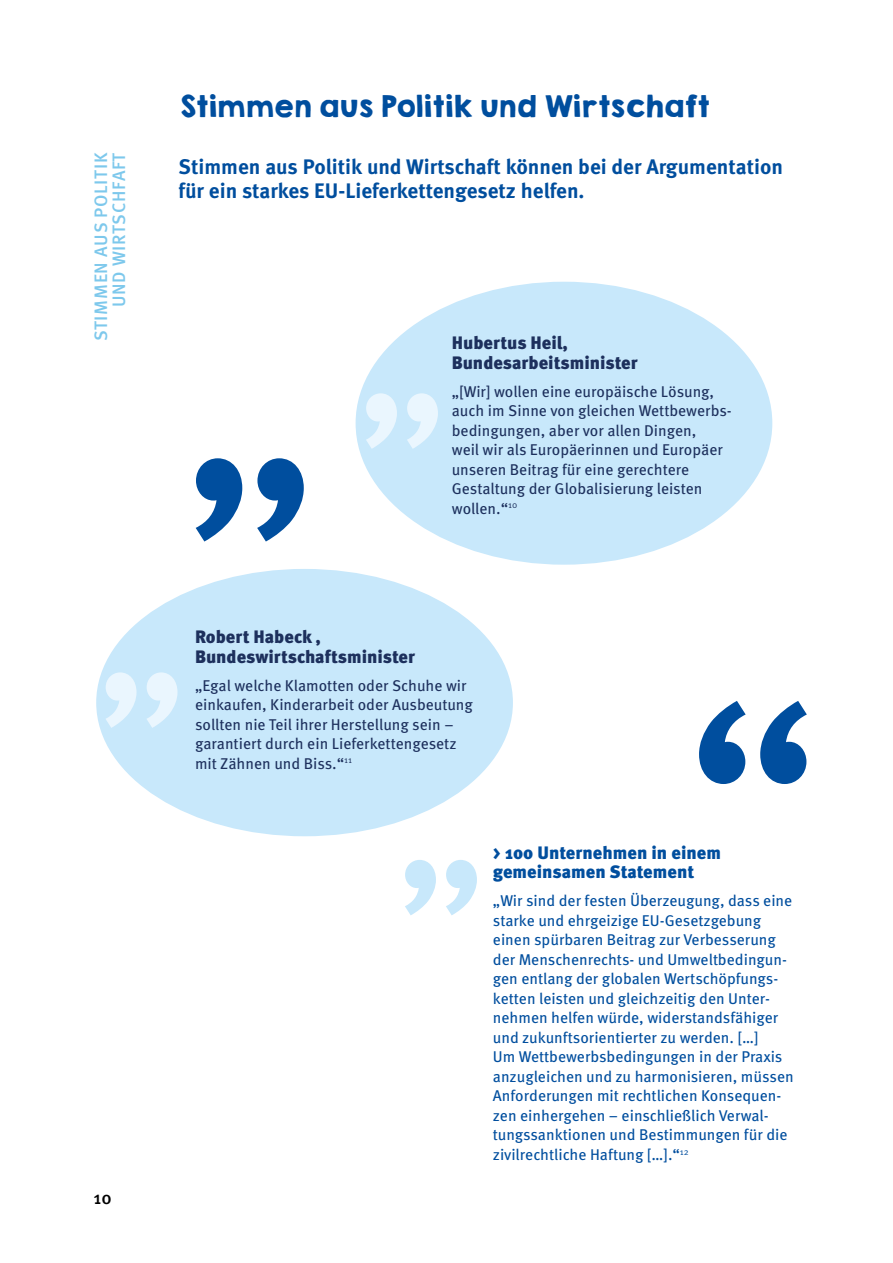
<style>
.page{position:relative;width:893px;height:1263px;background:#fff}
.page>*{position:absolute;margin:0;border:0;box-sizing:border-box;transform-origin:0 0}
.t1{font:310.5px "Meta Pro";color:#004e9e}
.t2{font:207px "Meta Pro";color:#eaf6fe}
.t3{font:207px "Meta Pro";color:#c8e8fb}
.t4{font:27px "KGHAPPY Solid";letter-spacing:-.05em;color:#004e9e}
.t5{font:700 21px/24px "Meta Pro";color:#004e9e}
.t6{font:900 18px/19.5px "Meta Pro";color:#1d305d}
.t7{font:900 18px/19.5px "Meta Pro";color:#004e9e}
.t8{font:500 18px/18px "Meta Pro";letter-spacing:.04em;color:#7dc8ec;text-align:right}
.t9{font:500 18px "Meta Pro";color:#000}
.t10{font:15.6px/19.5px "Meta Pro";color:#004e9e}
.t11{font:15.6px/19.5px "Meta Pro";color:#1d305d}
</style>
<div class="page">
<div style="left:100px;top:573px;width:409px;height:259px;background:#c8e8fb;border-radius:50%"></div>
<div style="left:96px;top:569px;width:417px;height:267px;border:9px solid #c8e8fb;border-radius:50%"></div>
<div style="left:360px;top:286px;width:408px;height:274px;background:#c8e8fb;border-radius:50%"></div>
<div style="left:356px;top:282px;width:416px;height:283px;border:9px solid #c8e8fb;border-radius:50%"></div>
<p class="t8" style="left:92px;top:341px;width:190px;rotate:-90deg">STIMMEN AUS POLITIK<br>UND WIRTSCHFAFT</p>
<h3 class="t4" style="left:179px;top:85px;width:532px">Stimmen aus Politik und Wirtschaft</h3>
<h3 class="t5" style="left:179px;top:155px;width:606px">Stimmen aus Politik und Wirtschaft können bei der Argumentation für ein starkes EU-Lieferkettengesetz helfen.</h3>
<h1 class="t1" style="left:179px;top:193px;width:147px">„</h1>
<h2 class="t2" style="left:355px;top:216px;width:98px">„</h2>
<p class="t6" style="left:452px;top:334px;width:188px">Hubertus Heil,<br>Bundesarbeitsminister</p>
<p class="t11" style="left:452px;top:382px;width:282px">„[Wir] wollen eine europäische Lösung, auch im Sinne von gleichen Wettbewerbs&shy;bedingungen, aber vor allen Dingen,<br>weil wir als Europäerinnen und Europäer unseren Beitrag für eine gerechtere Gestaltung der Globalisierung leisten wollen.“<sup>10</sup></p>
<h2 class="t2" style="left:94px;top:495px;width:98px">„</h2>
<p class="t6" style="left:195px;top:628px;width:222px">Robert Habeck ,<br>Bundeswirtschaftsminister</p>
<p class="t11" style="left:195px;top:676px;width:279px">„Egal welche Klamotten oder Schuhe wir einkaufen, Kinderarbeit oder Ausbeutung sollten nie Teil ihrer Herstellung sein – garantiert durch ein Lieferkettengesetz mit Zähnen und Biss.“<sup>11</sup></p>
<h1 class="t1" style="left:679px;top:617px;width:147px">“</h1>
<p class="t9" style="left:94px;top:1186px;width:20px">10</p>
<h2 class="t3" style="left:393px;top:683px;width:98px">„</h2>
<p class="t7" style="left:493px;top:843px;width:230px">&gt; 100 Unternehmen in einem gemeinsamen Statement</p>
<p class="t10" style="left:493px;top:891px;width:302px">„Wir sind der festen Überzeugung, dass eine starke und ehrgeizige EU-Gesetzgebung einen spürbaren Beitrag zur Verbesserung der Menschenrechts- und Umweltbedingun&shy;gen entlang der globalen Wertschöpfungs&shy;ketten leisten und gleichzeitig den Unter&shy;nehmen helfen würde, widerstandsfähiger und zukunftsorientierter zu werden. […]<br>Um Wettbewerbsbedingungen in der Praxis anzugleichen und zu harmonisieren, müssen Anforderungen mit rechtlichen Konsequen&shy;zen einhergehen – einschließlich Verwal&shy;tungssanktionen und Bestimmungen für die zivilrechtliche Haftung […].“<sup>12</sup></p>
</div>
